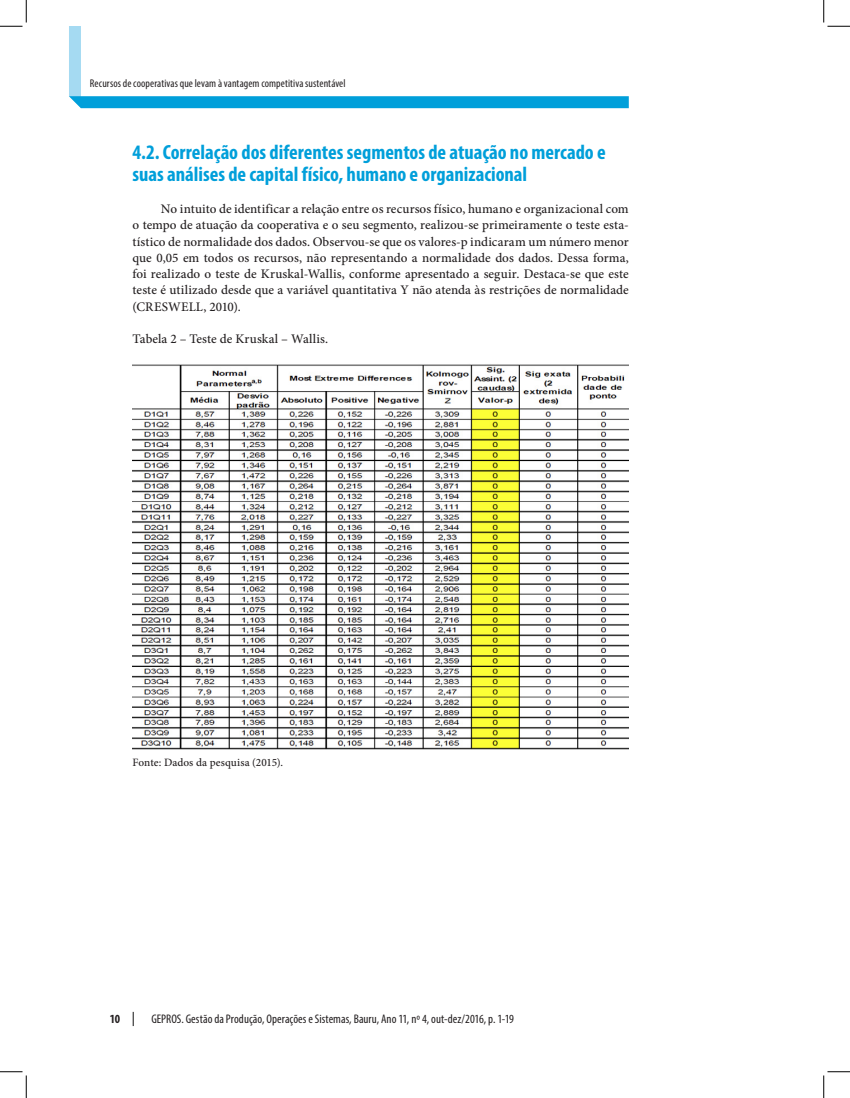
<style>
.page{position:relative;width:850px;height:1098px;background:#fff}
.page>*{position:absolute;margin:0;border:0;box-sizing:border-box;transform-origin:0 0}
.titulo_2{font:700 condensed 20.62px/21.9px "Myriad Pro";color:#009fda}
.texto_corrido{font:500 13.12px/16.2px "Minion Pro";letter-spacing:.005em;color:#231f20;text-align:justify}
.t1{font:condensed 12.5px "Myriad Pro";letter-spacing:.005em;color:#231f20}
.t2{font:700 condensed 12.5px "Myriad Pro";color:#231f20}
.t3{font:condensed 11.25px "Myriad Pro";letter-spacing:.01em;color:#231f20}
.fonte{font:500 11.25px "Minion Pro";letter-spacing:.005em;color:#231f20}
</style>
<div class="page">
<svg style="left:69px;top:26px;width:560px;height:82px"></svg>
<svg style="left:133px;top:1012px;width:1px;height:14px"></svg>
<img style="left:133px;top:364px;width:496px;height:385px">
<svg style="left:0;top:0;width:27px;height:27px"></svg>
<svg style="left:0;top:1071px;width:27px;height:27px"></svg>
<svg style="left:823px;top:0;width:27px;height:27px"></svg>
<svg style="left:823px;top:1071px;width:27px;height:27px"></svg>
<p class="t3" style="left:90px;top:77px;width:257px">Recursos de cooperativas que levam à vantagem competitiva sustentável</p>
<p class="titulo_2" style="left:133px;top:140px;width:475px">4.2. Correlação dos diferentes segmentos de atuação no mercado e suas análises de capital físico, humano e organizacional</p>
<p class="texto_corrido" style="left:133px;top:201px;width:498px;text-indent:28px">No intuito de identificar a relação entre os recursos físico, humano e organizacional com o tempo de atuação da cooperativa e o seu segmento, realizou-se primeiramente o teste esta&shy;tístico de normalidade dos dados. Observou-se que os valores-p indicaram um número menor que 0,05 em todos os recursos, não representando a normalidade dos dados. Dessa forma, foi realizado o teste de Kruskal-Wallis, conforme apresentado a seguir. Destaca-se que este teste é utilizado desde que a variável quantitativa Y não atenda às restrições de normalidade (CRESWELL, 2010).</p>
<p class="texto_corrido" style="left:133px;top:331px;width:197px">Tabela 2 – Teste de Kruskal – Wallis.</p>
<p class="fonte" style="left:133px;top:755px;width:152px">Fonte: Dados da pesquisa (2015).</p>
<p class="t2" style="left:110px;top:1011px;width:12px">10</p>
<p class="t1" style="left:151px;top:1011px;width:364px">GEPROS. Gestão da Produção, Operações e Sistemas, Bauru, Ano 11, nº 4, out-dez/2016, p. 1-19</p>
</div>
